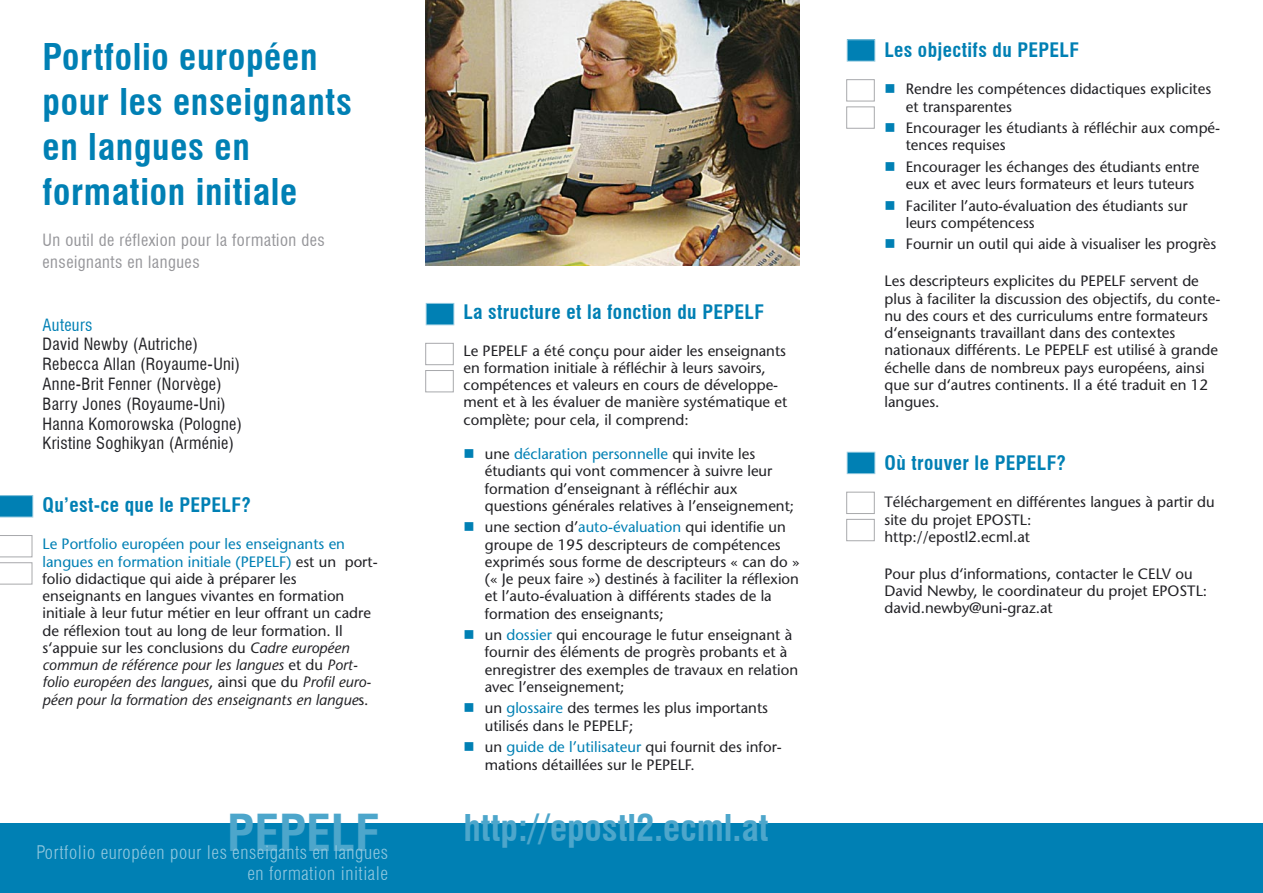
<style>
.page{position:relative;width:1263px;height:893px;background:#fff}
.page>*{position:absolute;margin:0;border:0;box-sizing:border-box;transform-origin:0 0}
.t1{font:700 condensed 49.8px "Swiss 721 BT";color:#4da6cb}
.t2{font:700 condensed 36px/45px "Swiss 721 BT";letter-spacing:.02em;color:#0080b4}
.t3{font:700 condensed 36px "Swiss 721 BT";color:#4da6cb}
.t4{font:700 condensed 19.5px "Swiss 721 BT";letter-spacing:.02em;color:#0080b4}
.t5{font:300 condensed 18.3px "Swiss 721 BT";letter-spacing:.03em;color:#91c8df}
.t6{font:condensed 16.5px/19.8px "Swiss 721 BT";letter-spacing:.02em;color:#212125}
.t7{font:condensed 16.5px/21.6px "Swiss 721 BT";letter-spacing:.03em;color:#96969a}
.t8{font:condensed 16.5px "Swiss 721 BT";letter-spacing:.02em;color:#0080b4}
.t9{font:15px/17.2px "Stone Sans";color:#212125}
.s1{color:#0080b4}
.s2{font-style:italic}
</style>
<div class="page">
<div style="left:0;top:823px;width:1263px;height:70px;background:#0080b4"></div>
<img style="left:425px;top:0;width:374px;height:265px">
<svg style="left:0;top:495px;width:33px;height:22px"></svg>
<svg style="left:0;top:535px;width:32px;height:50px"></svg>
<div style="left:426px;top:303px;width:28px;height:22px;background:#0080b4"></div>
<div style="left:426px;top:303px;width:28px;height:22px;border:1px solid #94cae0"></div>
<div style="left:425px;top:370px;width:29px;height:22px;border:1px solid #a8a9ac"></div>
<div style="left:425px;top:343px;width:29px;height:22px;border:1px solid #a8a9ac"></div>
<div style="left:847px;top:40px;width:28px;height:21px;background:#0080b4"></div>
<div style="left:847px;top:39px;width:28px;height:23px;border:1px solid #94cae0"></div>
<div style="left:846px;top:106px;width:29px;height:23px;border:1px solid #a8a9ac"></div>
<div style="left:846px;top:79px;width:29px;height:22px;border:1px solid #a8a9ac"></div>
<div style="left:847px;top:452px;width:28px;height:22px;background:#0080b4"></div>
<div style="left:847px;top:452px;width:28px;height:22px;border:1px solid #94cae0"></div>
<div style="left:846px;top:519px;width:29px;height:22px;border:1px solid #a8a9ac"></div>
<div style="left:846px;top:492px;width:29px;height:22px;border:1px solid #a8a9ac"></div>
<h2 class="t2" style="left:43px;top:34px;width:311px">Portfolio européen pour les enseignants en langues en formation initiale</h2>
<p class="t7" style="left:43px;top:229px;width:284px">Un outil de réflexion pour la formation des enseignants en langues</p>
<p class="t8" style="left:43px;top:315px;width:52px">Auteurs</p>
<p class="t6" style="left:43px;top:334px;width:201px">David Newby (Autriche)<br>Rebecca Allan (Royaume-Uni)<br>Anne-Brit Fenner (Norvège)<br>Barry Jones (Royaume-Uni)<br>Hanna Komorowska (Pologne)<br>Kristine Soghikyan (Arménie)</p>
<h3 class="t4" style="left:43px;top:494px;width:210px">Qu’est-ce que le PEPELF?</h3>
<p class="t9" style="left:43px;top:535px;width:337px"><span class="s1">Le Portfolio européen pour les enseignants en langues en formation initiale (PEPELF)</span> est un port&shy;folio didactique qui aide à préparer les enseignants en langues vivantes en formation initiale à leur futur métier en leur offrant un cadre de réflexion tout au long de leur formation. Il s‘appuie sur les conclusions du <span class="s2">Cadre européen commun de référence pour les langues</span> et du <span class="s2">Port&shy;folio européen des langues</span>, ainsi que du <span class="s2">Profil euro&shy;péen pour la formation des enseignants en langue</span>s.</p>
<h1 class="t1" style="left:227px;top:803px;width:154px">PEPELF</h1>
<p class="t5" style="left:247px;top:863px;width:142px">en formation initiale</p>
<p class="t5" style="left:36px;top:842px;width:353px">Portfolio européen pour les enseigants en langues</p>
<h3 class="t4" style="left:463px;top:300px;width:302px">La structure et la fonction du PEPELF</h3>
<p class="t9" style="left:463px;top:342px;width:325px">Le PEPELF a été conçu pour aider les enseignants en formation initiale à réfléchir à leurs savoirs, compétences et valeurs en cours de développe&shy;ment et à les évaluer de manière systématique et complète; pour cela, il comprend:</p>
<p class="t9" style="left:485px;top:445px;width:311px;text-indent:-21px"><span class="s1">■</span> une <span class="s1">déclaration personnelle</span> qui invite les étudiants qui vont commencer à suivre leur formation d’enseignant à réfléchir aux questions générales relatives à l’enseignement;</p>
<p class="t9" style="left:485px;top:518px;width:316px;text-indent:-21px"><span class="s1">■</span> une section d’<span class="s1">auto-évaluation</span> qui identifie un groupe de 195 descripteurs de compétences exprimés sous forme de descripteurs « can do » (« Je peux faire ») destinés à faciliter la réflexion et l’auto-évaluation à différents stades de la formation des enseignants;</p>
<p class="t9" style="left:485px;top:626px;width:315px;text-indent:-21px"><span class="s1">■</span> un <span class="s1">dossier</span> qui encourage le futur enseignant à fournir des éléments de progrès probants et à enregistrer des exemples de travaux en relation avec l’enseignement;</p>
<p class="t9" style="left:485px;top:699px;width:285px;text-indent:-21px"><span class="s1">■</span> un <span class="s1">glossaire</span> des termes les plus importants utilisés dans le PEPELF;</p>
<p class="t9" style="left:485px;top:738px;width:299px;line-height:18px;text-indent:-21px"><span class="s1">■</span> un <span class="s1">guide de l’utilisateur</span> qui fournit des infor&shy;mations détaillées sur le PEPELF.</p>
<h2 class="t3" style="left:463px;top:806px;width:307px">http://epostl2.ecml.at</h2>
<h3 class="t4" style="left:884px;top:39px;width:196px">Les objectifs du PEPELF</h3>
<p class="t9" style="left:906px;top:80px;width:307px;text-indent:-21px"><span class="s1">■</span> Rendre les compétences didactiques explicites et transparentes</p>
<p class="t9" style="left:906px;top:119px;width:316px;text-indent:-21px"><span class="s1">■</span> Encourager les étudiants à réfléchir aux compé&shy;tences requises</p>
<p class="t9" style="left:906px;top:158px;width:295px;text-indent:-21px"><span class="s1">■</span> Encourager les échanges des étudiants entre eux et avec leurs formateurs et leurs tuteurs</p>
<p class="t9" style="left:906px;top:197px;width:283px;text-indent:-21px"><span class="s1">■</span> Faciliter l’auto-évaluation des étudiants sur leurs compétencess</p>
<p class="t9" style="left:884px;top:235px;width:333px"><span class="s1">■</span> Fournir un outil qui aide à visualiser les progrès</p>
<p class="t9" style="left:884px;top:272px;width:337px">Les descripteurs explicites du PEPELF servent de plus à faciliter la discussion des objectifs, du conte&shy;nu des cours et des curriculums entre formateurs d‘enseignants travaillant dans des contextes nationaux différents. Le PEPELF est utilisé à grande échelle dans de nombreux pays européens, ainsi que sur d‘autres continents. Il a été traduit en 12 langues.</p>
<h3 class="t4" style="left:884px;top:451px;width:183px">Où trouver le PEPELF?</h3>
<p class="t9" style="left:884px;top:493px;width:332px">Téléchargement en différentes langues à partir du site du projet EPOSTL:<br>http://epostl2.ecml.at</p>
<p class="t9" style="left:884px;top:565px;width:324px">Pour plus d‘informations, contacter le CELV ou<br>David Newby, le coordinateur du projet EPOSTL: david.newby@uni-graz.at</p>
</div>
